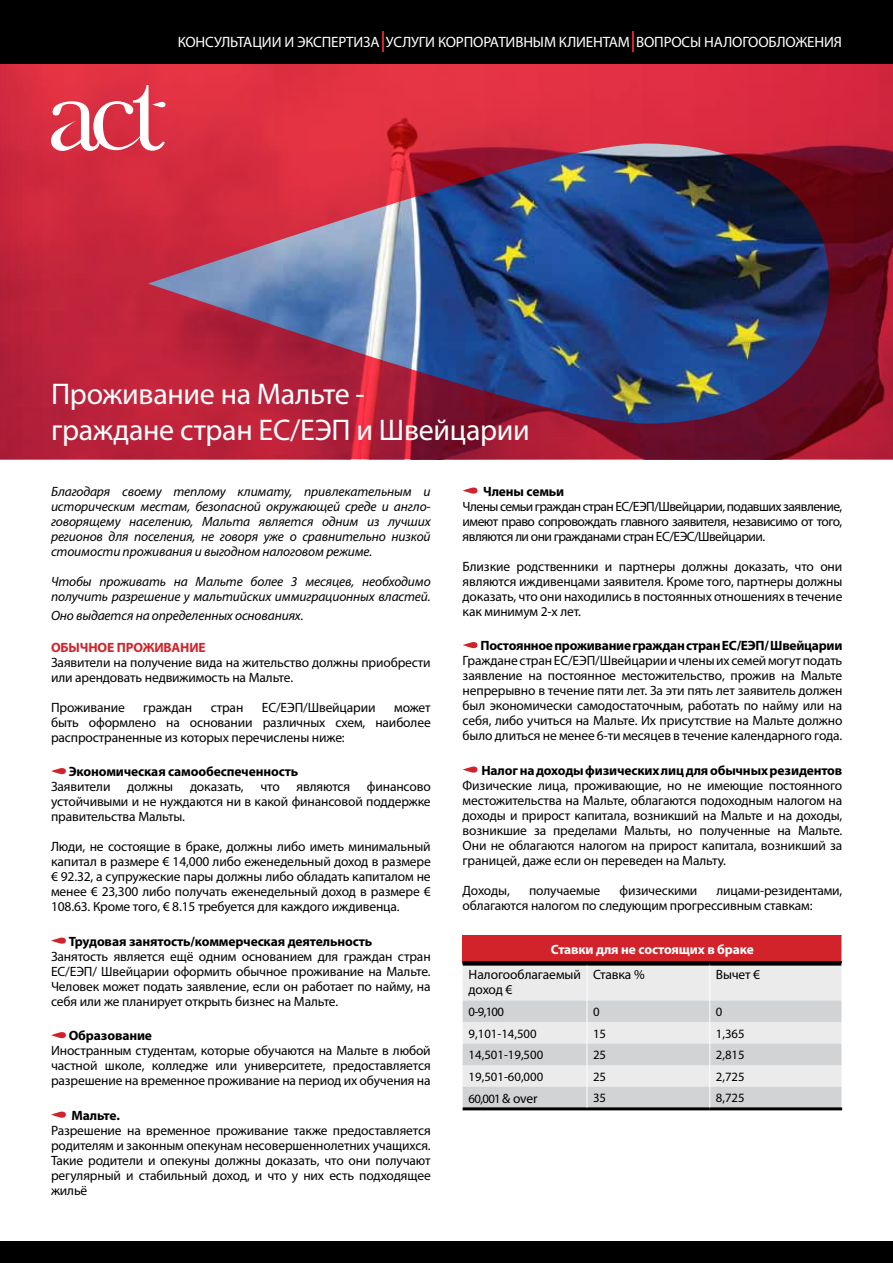
<style>
.page{position:relative;width:893px;height:1263px;background:#fff}
.page>*{position:absolute;margin:0;border:0;box-sizing:border-box;transform-origin:0 0}
.t1{font:30px/36px "Myriad Pro";letter-spacing:-.01em;color:#fff}
.t2{font:15px "Myriad Pro";letter-spacing:-.01em;color:#fff}
.t3{font:13.5px/15px "Myriad Pro";letter-spacing:-.01em;color:#000;text-align:justify}
.t4{font:italic 13.5px/15px "Myriad Pro";letter-spacing:-.01em;color:#000;text-align:justify}
.t5{font:700 13.5px "Myriad Pro";letter-spacing:-.01em;color:#000}
.t6{font:700 13.5px "Myriad Pro";letter-spacing:-.01em;color:#fff}
.t7{font:700 13.5px "Myriad Pro";letter-spacing:-.01em;color:#d2232a}
.t8{font:12.75px "Myriad Pro";color:#000}
.s1{font-size:13.5px}
</style>
<div class="page">
<svg style="left:0;top:64px;width:893px;height:395px;background:#8c3453"></svg>
<svg style="left:51px;top:768px;width:15px;height:6px"></svg>
<svg style="left:51px;top:937px;width:15px;height:7px"></svg>
<svg style="left:51px;top:1032px;width:15px;height:6px"></svg>
<svg style="left:51px;top:1111px;width:15px;height:7px"></svg>
<svg style="left:463px;top:487px;width:15px;height:7px"></svg>
<svg style="left:463px;top:642px;width:15px;height:6px"></svg>
<svg style="left:463px;top:766px;width:15px;height:7px"></svg>
<div style="left:463px;top:935px;width:379px;height:28px;background:#d2232a"></div>
<div style="left:463px;top:965px;width:379px;height:35px;background:#ebebec"></div>
<hr style="left:463px;top:1107px;width:124px;height:3px;background:#000">
<hr style="left:587px;top:1107px;width:123px;height:3px;background:#000">
<hr style="left:710px;top:1107px;width:132px;height:3px;background:#000">
<svg style="left:463px;top:961px;width:124px;height:4px"></svg>
<svg style="left:587px;top:961px;width:123px;height:4px"></svg>
<svg style="left:710px;top:961px;width:132px;height:4px"></svg>
<hr style="left:587px;top:965px;width:1px;height:35px;background:#fff">
<hr style="left:710px;top:965px;width:1px;height:35px;background:#fff">
<svg style="left:463px;top:1000px;width:380px;height:109px;background:#d8d9da"></svg>
<div style="left:0;top:1242px;width:893px;height:21px;background:#000"></div>
<div style="left:0;top:0;width:893px;height:64px;background:#000"></div>
<svg style="left:51px;top:85px;width:114px;height:66px"></svg>
<svg style="left:382px;top:31px;width:1px;height:20px"></svg>
<svg style="left:633px;top:31px;width:1px;height:20px"></svg>
<p class="t2" style="left:178px;top:32px;width:666px">КОНСУЛЬТАЦИИ И ЭКСПЕРТИЗА УСЛУГИ КОРПОРАТИВНЫМ КЛИЕНТАМ ВОПРОСЫ НАЛОГООБЛОЖЕНИЯ</p>
<h1 class="t1" style="left:51px;top:375px;width:480px">Проживание на Мальте -<br>граждане стран ЕС/ЕЭП и Швейцарии</h1>
<p class="t4" style="left:51px;top:483px;width:381px">Благодаря своему теплому климату, привлекательным и историческим местам, безопасной окружающей среде и англо&shy;говорящему населению, Мальта является одним из лучших регионов для поселения, не говоря уже о сравнительно низкой стоимости проживания и выгодном налоговом режиме.</p>
<p class="t4" style="left:51px;top:573px;width:381px">Чтобы проживать на Мальте более 3 месяцев, необходимо получить разрешение у мальтийских иммиграционных властей.</p>
<p class="t4" style="left:51px;top:608px;width:254px">Оно выдается на определенных основаниях.</p>
<p class="t7" style="left:51px;top:638px;width:156px">ОБЫЧНОЕ ПРОЖИВАНИЕ</p>
<p class="t3" style="left:51px;top:654px;width:381px">Заявители на получение вида на жительство должны приобрести или арендовать недвижимость на Мальте.</p>
<p class="t3" style="left:51px;top:699px;width:75px">Проживание</p>
<p class="t3" style="left:143px;top:699px;width:50px">граждан</p>
<p class="t3" style="left:211px;top:699px;width:34px">стран</p>
<p class="t3" style="left:262px;top:699px;width:115px">ЕС/ЕЭП/Швейцарии</p>
<p class="t3" style="left:51px;top:699px;width:381px;text-indent:343px">может быть оформлено на основании различных схем, наиболее распространенные из которых перечислены ниже:</p>
<p class="t5" style="left:69px;top:763px;width:231px">Экономическая самообеспеченность</p>
<p class="t3" style="left:51px;top:779px;width:381px">Заявители должны доказать, что являются финансово устойчивыми и не нуждаются ни в какой финансовой поддержке правительства Мальты.</p>
<p class="t3" style="left:51px;top:839px;width:381px">Люди, не состоящие в браке, должны либо иметь минимальный капитал в размере € 14,000 либо еженедельный доход в размере € 92.32, а супружеские пары должны либо обладать капиталом не менее € 23,300 либо получать еженедельный доход в размере € 108.63. Кроме того, € 8.15 требуется для каждого иждивенца.</p>
<p class="t5" style="left:69px;top:932px;width:305px">Трудовая занятость/коммерческая деятельность</p>
<p class="t3" style="left:51px;top:948px;width:381px">Занятость является ещё одним основанием для граждан стран ЕС/ЕЭП/ Швейцарии оформить обычное проживание на Мальте.<br>Человек может подать заявление, если он работает по найму, на себя или же планирует открыть бизнес на Мальте.</p>
<p class="t5" style="left:69px;top:1027px;width:85px">Образование</p>
<p class="t3" style="left:51px;top:1043px;width:381px">Иностранным студентам, которые обучаются на Мальте в любой частной школе, колледже или университете, предоставляется разрешение на временное проживание на период их обучения на</p>
<p class="t5" style="left:71px;top:1106px;width:50px">Мальте.</p>
<p class="t3" style="left:51px;top:1122px;width:381px">Разрешение на временное проживание также предоставляется родителям и законным опекунам несовершеннолетних учащихся.<br>Такие родители и опекуны должны доказать, что они получают регулярный и стабильный доход, и что у них есть подходящее жильё</p>
<p class="t5" style="left:483px;top:482px;width:83px">Члены семьи</p>
<p class="t3" style="left:463px;top:498px;width:381px">Члены семьи граждан стран ЕС/ЕЭП/Швейцарии, подавших заявление, имеют право сопровождать главного заявителя, независимо от того, являются ли они гражданами стран ЕС/ЕЭС/Швейцарии.</p>
<p class="t3" style="left:463px;top:558px;width:381px">Близкие родственники и партнеры должны доказать, что они являются иждивенцами заявителя. Кроме того, партнеры должны доказать, что они находились в постоянных отношениях в течение как минимум 2-х лет.</p>
<p class="t5" style="left:481px;top:637px;width:363px">Постоянное проживание граждан стран ЕС/ЕЭП/ Швейцарии</p>
<p class="t3" style="left:463px;top:653px;width:381px">Граждане стран ЕС/ЕЭП/Швейцарии и члены их семей могут подать заявление на постоянное местожительство, прожив на Мальте непрерывно в течение пяти лет. За эти пять лет заявитель должен был экономически самодостаточным, работать по найму или на себя, либо учиться на Мальте. Их присутствие на Мальте должно было длиться не менее 6-ти месяцев в течение календарного года.</p>
<p class="t5" style="left:481px;top:761px;width:362px">Налог на доходы физических лиц для обычных резидентов</p>
<p class="t3" style="left:463px;top:777px;width:381px">Физические лица, проживающие, но не имеющие постоянного местожительства на Мальте, облагаются подоходным налогом на доходы и прирост капитала, возникший на Мальте и на доходы, возникшие за пределами Мальты, но полученные на Мальте.<br>Они не облагаются налогом на прирост капитала, возникший за границей, даже если он переведен на Мальту.</p>
<p class="t3" style="left:463px;top:882px;width:49px">Доходы,</p>
<p class="t3" style="left:529px;top:882px;width:73px">получаемые</p>
<p class="t3" style="left:620px;top:882px;width:79px">физическими</p>
<p class="t3" style="left:463px;top:882px;width:381px;text-indent:254px">лицами-резидентами, облагаются налогом по следующим прогрессивным ставкам:</p>
<p class="t6" style="left:551px;top:941px;width:205px">Ставки для не состоящих в браке</p>
<p class="t3" style="left:469px;top:967px;width:114px">Налогооблагаемый доход €</p>
<p class="t3" style="left:593px;top:967px;width:53px">Ставка %</p>
<p class="t3" style="left:716px;top:967px;width:46px">Вычет €</p>
<p class="t8" style="left:469px;top:1004px;width:37px">0-9,100</p>
<p class="t8" style="left:593px;top:1004px;width:8px">0</p>
<p class="t8" style="left:716px;top:1004px;width:8px">0</p>
<p class="t8" style="left:469px;top:1025px;width:70px">9,101-14,500</p>
<p class="t8" style="left:593px;top:1025px;width:15px">15</p>
<p class="t8" style="left:716px;top:1025px;width:30px">1,365</p>
<p class="t8" style="left:469px;top:1047px;width:76px">14,501-19,500</p>
<p class="t8" style="left:593px;top:1047px;width:15px">25</p>
<p class="t8" style="left:716px;top:1047px;width:30px">2,815</p>
<p class="t8" style="left:469px;top:1068px;width:76px">19,501-60,000</p>
<p class="t8" style="left:593px;top:1068px;width:15px">25</p>
<p class="t8" style="left:716px;top:1068px;width:30px">2,725</p>
<p class="t8" style="left:469px;top:1091px;width:70px">60,001 <span class="s1">&amp; over</span></p>
<p class="t8" style="left:593px;top:1090px;width:15px">35</p>
<p class="t8" style="left:716px;top:1090px;width:30px">8,725</p>
</div>
